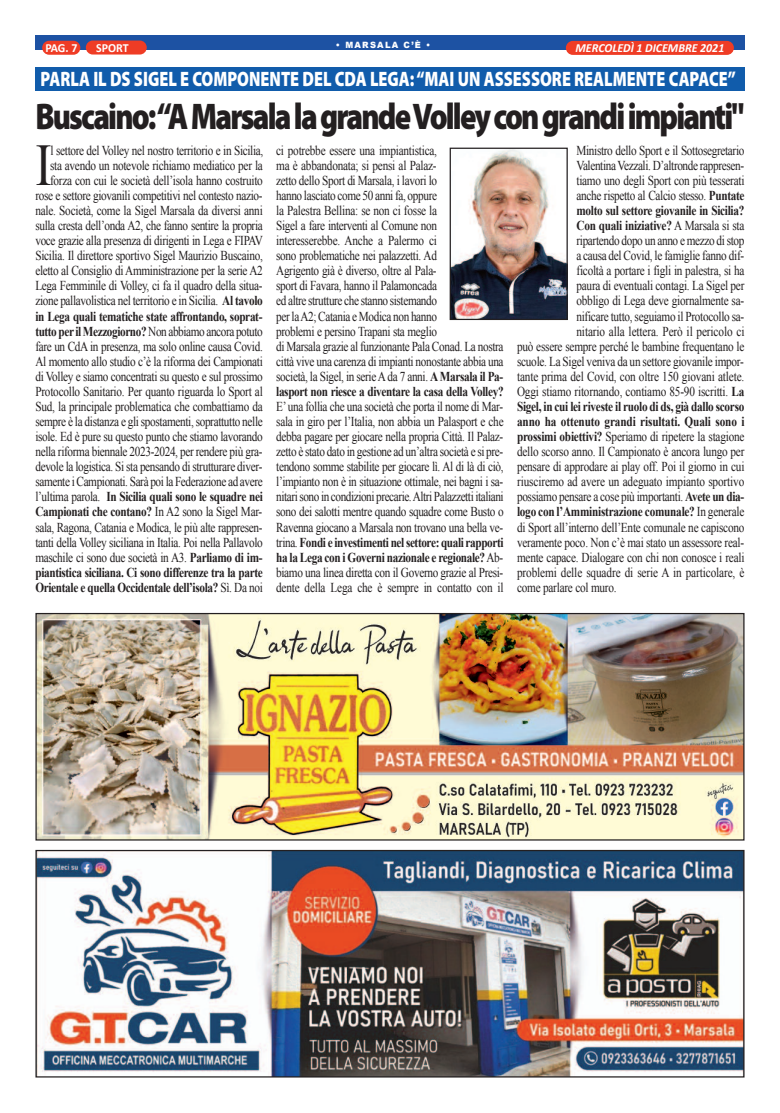
<style>
.page{position:relative;width:780px;height:1113px;background:#fff}
.page>*{position:absolute;margin:0;border:0;box-sizing:border-box;transform-origin:0 0}
.t1{font:59px "Times New Roman";color:#231f20;scale:.83 1}
.t2{font:900 37.25px "Myriad Pro";letter-spacing:-.06em;color:#231f20;scale:.82 1}
.t3{font:900 20.88px "Myriad Pro";color:#fff;scale:.78 1}
.t4{font:13.62px/15px "Times New Roman";letter-spacing:-.03em;color:#231f20;text-align:right;scale:.83 1}
.t5{font:700 13.62px "Times New Roman";letter-spacing:-.025em;color:#231f20;scale:.83 1}
.t6{font:13.62px "Times New Roman";letter-spacing:-.01em;color:#231f20;scale:.83 1}
.t7{font:italic 700 12.38px "Calibri";color:#fff;scale:.96 1}
.t8{font:700 12.38px "Calibri";letter-spacing:-.005em;color:#fff;scale:.96 1}
.t9{font:900 8.62px "Arial";letter-spacing:.15em;color:#fff;scale:.96 1}
.s1{font-weight:700}
.s2{font-weight:400}
</style>
<div class="page">
<div style="left:35px;top:35px;width:709px;height:14px;background:#1d52a3"></div>
<div style="left:42px;top:41px;width:38px;height:14px;background:#ef3c25;border-radius:7px"></div>
<div style="left:566px;top:41px;width:167px;height:14px;background:#ef3c25;border-radius:7px"></div>
<div style="left:86px;top:41px;width:61px;height:14px;background:#ef3c25;border-radius:7px"></div>
<div style="left:35px;top:67px;width:709px;height:24px;background:#115cab"></div>
<img style="left:451px;top:150px;width:114px;height:168px">
<div style="left:449px;top:148px;width:118px;height:172px;border:1px solid #231f20"></div>
<img style="left:37px;top:615px;width:705px;height:223px">
<div style="left:35px;top:613px;width:709px;height:227px;border:1px solid #231f20"></div>
<img style="left:37px;top:852px;width:705px;height:223px">
<div style="left:35px;top:850px;width:709px;height:227px;border:1px solid #231f20"></div>
<p class="t9" style="left:336px;top:39px;width:100px">• MARSALA C’È •</p>
<h3 class="t3" style="left:40px;top:71px;width:893px">PARLA IL DS SIGEL E COMPONENTE DEL CDA LEGA:“MAI UN ASSESSORE REALMENTE CAPACE”</h3>
<p class="t8" style="left:45px;top:43px;width:35px">PAG. 7</p>
<p class="t8" style="left:96px;top:42px;width:35px">SPORT</p>
<p class="t7" style="left:575px;top:42px;width:156px">MERCOLEDÌ 1 DICEMBRE 2021</p>
<h2 class="t2" style="left:35px;top:102px;width:866px">Buscaino:“AMarsalalagrandeVolleycongrandiimpianti"</h2>
<p class="t4" style="left:35px;top:143px;width:276px">l settore del Volley nel nostro territorio e in Sicilia, sta avendo un notevole richiamo mediatico per la forza con cui le società dell’isola hanno costruito rose e settore giovanili competitivi nel contesto nazio&shy;nale. Società, come la Sigel Marsala da diversi anni sulla cresta dell’onda A2, che fanno sentire la propria voce grazie alla presenza di dirigenti in Lega e FIPAV Sicilia. Il direttore sportivo Sigel Maurizio Buscaino, eletto al Consiglio di Amministrazione per la serie A2<br>Lega Femminile di Volley, ci fa il quadro della situa&shy;zione pallavolistica nel territorio e in Sicilia. <span class="s1">Al tavolo in Lega quali tematiche state affrontando, soprat&shy;tutto per il Mezzogiorno?</span> Non abbiamo ancora potuto fare un CdA in presenza, ma solo online causa Covid.<br>Al momento allo studio c’è la riforma dei Campionati di Volley e siamo concentrati su questo e sul prossimo Protocollo Sanitario. Per quanto riguarda lo Sport al Sud, la principale problematica che combattiamo da sempre è la distanza e gli spostamenti, soprattutto nelle isole. Ed è pure su questo punto che stiamo lavorando nella riforma biennale 2023-2024, per rendere più gra&shy;devole la logistica. Si sta pensando di strutturare diver&shy;samente i Campionati. Sarà poi la Federazione ad avere l’ultima parola. <span class="s1">In Sicilia quali sono le squadre nei Campionati che contano?</span> In A2 sono la Sigel Mar&shy;sala, Ragona, Catania e Modica, le più alte rappresen&shy;tanti della Volley siciliana in Italia. Poi nella Pallavolo maschile ci sono due società in A3. <span class="s1">Parliamo di im&shy;piantistica siciliana. Ci sono differenze tra la parte Orientale e quella Occidentale dell’isola?</span> Sì. Da noi</p>
<p class="t4" style="left:276px;top:143px;width:275px;text-align:left">ci potrebbe essere una impiantistica,<br>ma è abbandonata; si pensi al Palaz-<br>zetto dello Sport di Marsala, i lavori lo<br>hanno lasciato come 50 anni fa, oppure<br>la Palestra Bellina: se non ci fosse la<br>Sigel a fare interventi al Comune non interesserebbe. Anche a Palermo ci<br>sono problematiche nei palazzetti. Ad<br>Agrigento già è diverso, oltre al Pala-<br>sport di Favara, hanno il Palamoncada<br>ed altre strutture che stanno sistemando<br>per laA2; Catania e Modica non hanno<br>problemi e persino Trapani sta meglio<br>di Marsala grazie al funzionante Pala Conad. La nostra città vive una carenza di impianti nonostante abbia una società, la Sigel, in serie A da 7 anni. <span class="s1">A Marsala il Pa&shy;lasport non riesce a diventare la casa della Volley?</span></p>
<h1 class="t1" style="left:35px;top:132px;width:21px">I</h1>
<p class="t4" style="left:276px;top:399px;width:275px;text-align:justify">E’una follia che una società che porta il nome di Mar&shy;sala in giro per l’Italia, non abbia un Palasport e che debba pagare per giocare nella propria Città. Il Palaz&shy;zetto è stato dato in gestione ad un’altra società e si pre&shy;tendono somme stabilite per giocare lì. Al di là di ciò, l’impianto non è in situazione ottimale, nei bagni i sa&shy;nitari sono in condizioni precarie.Altri Palazzetti italiani sono dei salotti mentre quando squadre come Busto o Ravenna giocano a Marsala non trovano una bella ve&shy;trina. <span class="s1">Fondi e investimenti nel settore: quali rapporti ha la Lega con i Governi nazionale e regionale?</span>Ab&shy;biamo una linea diretta con il Governo grazie al Presi&shy;dente della Lega che è sempre in contatto con il</p>
<p class="t4" style="left:576px;top:143px;width:204px">Ministro dello Sport e il Sottosegretario</p>
<p class="t4" style="left:576px;top:158px;width:203px">Valentina Vezzali. D’altronde rappresen-</p>
<p class="t4" style="left:576px;top:173px;width:204px">tiamo uno degli Sport con più tesserati</p>
<p class="t4" style="left:576px;top:188px;width:204px">anche rispetto al Calcio stesso. <span class="s1">Puntate</span></p>
<p class="t5" style="left:576px;top:203px;width:204px">molto sul settore giovanile in Sicilia?</p>
<p class="t5" style="left:576px;top:218px;width:204px">Con quali iniziative? <span class="s2">A Marsala si sta</span></p>
<p class="t4" style="left:576px;top:233px;width:204px">ripartendo dopo un anno e mezzo di stop</p>
<p class="t4" style="left:576px;top:248px;width:204px">a causa del Covid, le famiglie fanno dif-</p>
<p class="t4" style="left:576px;top:263px;width:204px">ficoltà a portare i figli in palestra, si ha</p>
<p class="t4" style="left:576px;top:278px;width:204px">paura di eventuali contagi. La Sigel per</p>
<p class="t4" style="left:576px;top:293px;width:204px">obbligo di Lega deve giornalmente sa-</p>
<p class="t4" style="left:576px;top:308px;width:204px">nificare tutto, seguiamo il Protocollo sa-</p>
<p class="t6" style="left:576px;top:323px;width:204px">nitario alla lettera. Però il pericolo ci</p>
<p class="t4" style="left:517px;top:338px;width:275px">può essere sempre perché le bambine frequentano le</p>
<p class="t4" style="left:517px;top:354px;width:275px">scuole. La Sigel veniva da un settore giovanile impor-</p>
<p class="t6" style="left:517px;top:369px;width:275px">tante prima del Covid, con oltre 150 giovani atlete.</p>
<p class="t4" style="left:517px;top:384px;width:275px">Oggi stiamo ritornando, contiamo 85-90 iscritti. <span class="s1">La</span></p>
<p class="t5" style="left:517px;top:399px;width:275px">Sigel, in cui lei riveste il ruolo di ds, già dallo scorso</p>
<p class="t5" style="left:517px;top:414px;width:275px">anno ha ottenuto grandi risultati. Quali sono i</p>
<p class="t4" style="left:517px;top:429px;width:275px"><span class="s1">prossimi obiettivi?</span> Speriamo di ripetere la stagione</p>
<p class="t4" style="left:517px;top:444px;width:275px">dello scorso anno. Il Campionato è ancora lungo per</p>
<p class="t4" style="left:517px;top:459px;width:275px">pensare di approdare ai play off. Poi il giorno in cui</p>
<p class="t6" style="left:517px;top:474px;width:275px">riusciremo ad avere un adeguato impianto sportivo</p>
<p class="t4" style="left:517px;top:489px;width:275px">possiamo pensare a cose più importanti. <span class="s1">Avete un dia-</span></p>
<p class="t5" style="left:517px;top:504px;width:275px">logo con l’Amministrazione comunale? <span class="s2">In generale</span></p>
<p class="t4" style="left:517px;top:519px;width:275px">di Sport all’interno dell’Ente comunale ne capiscono</p>
<p class="t4" style="left:517px;top:534px;width:275px">veramente poco. Non c’è mai stato un assessore real-</p>
<p class="t4" style="left:517px;top:549px;width:275px">mente capace. Dialogare con chi non conosce i reali</p>
<p class="t6" style="left:517px;top:564px;width:275px">problemi delle squadre di serie A in particolare, è</p>
<p class="t4" style="left:517px;top:579px;width:121px">come parlare col muro.</p>
</div>
